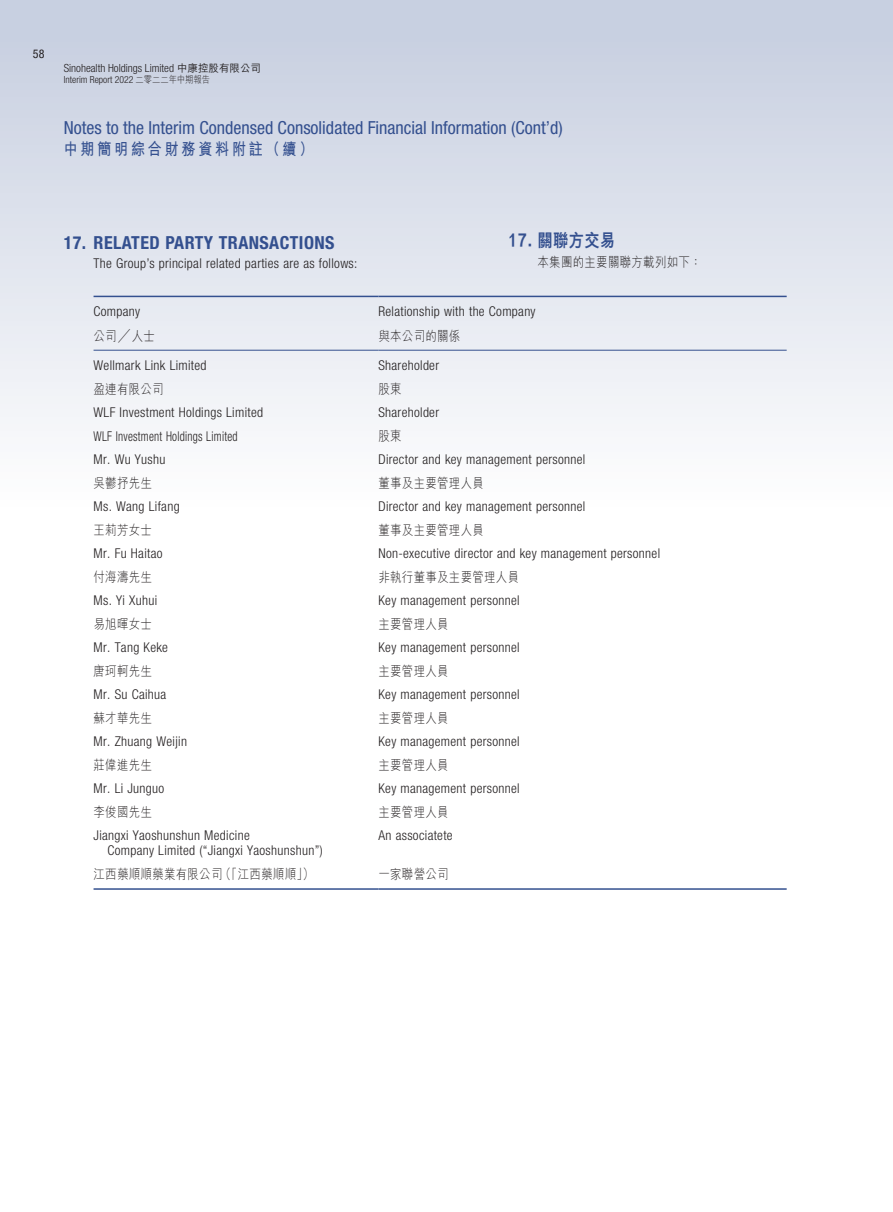
<style>
.page{position:relative;width:893px;height:1212px;background:#fff}
.page>*{position:absolute;margin:0;border:0;box-sizing:border-box;transform-origin:0 0}
.t1{font:condensed 18px "Helvetica Neue LT Std";color:#34508f}
.t2{font:700 condensed 18px "Helvetica Neue LT Std";letter-spacing:.025em;color:#34508f}
.t3{font:800 18px "M Hei HK";letter-spacing:.025em;color:#34508f;scale:.85 1}
.t4{font:700 16.5px "M Hei HK";letter-spacing:.2em;color:#34508f;scale:.85 1}
.t5{font:300 condensed 13.5px/15px "Helvetica Neue LT Std";letter-spacing:.025em;color:#231f20}
.t6{font:300 13.5px "M Hei HK";letter-spacing:.025em;color:#231f20;scale:.85 1}
.t7{font:300 condensed 13.5px "Helvetica Neue LT Std";letter-spacing:.025em;color:#231f20;scale:.85 1}
.t8{font:condensed 12px "Helvetica Neue LT Std";color:#231f20}
.t9{font:300 condensed 11.25px "Helvetica Neue LT Std";color:#231f20}
.t10{font:300 condensed 9.75px "Helvetica Neue LT Std";color:#231f20}
.s1{font-family:"M Hei HK";font-weight:500;font-stretch:normal;font-size:10.5px}
.s2{font-family:"M Hei HK";font-stretch:normal}
</style>
<div class="page">
<div style="left:0;top:0;width:893px;height:510px;background:linear-gradient(to bottom,#c5cddf,#fefefe)"></div>
<hr style="left:94px;top:296px;width:284px;height:1px;background:#34508f">
<hr style="left:378px;top:296px;width:409px;height:1px;background:#34508f">
<hr style="left:94px;top:350px;width:284px;height:1px;background:#34508f">
<hr style="left:378px;top:350px;width:409px;height:1px;background:#34508f">
<hr style="left:94px;top:888px;width:284px;height:2px;background:#34508f">
<hr style="left:378px;top:888px;width:409px;height:2px;background:#34508f">
<p class="t8" style="left:33px;top:47px;width:13px">58</p>
<p class="t9" style="left:64px;top:61px;width:199px">Sinohealth Holdings Limited <span class="s1">中康控股有限公司</span></p>
<p class="t10" style="left:64px;top:74px;width:148px">Interim Report 2022 <span class="s2">二零二二年中期報告</span></p>
<h1 class="t1" style="left:64px;top:117px;width:501px">Notes to the Interim Condensed Consolidated Financial Information (Cont’d)</h1>
<p class="t4" style="left:64px;top:137px;width:295px">中期簡明綜合財務資料附註（續）</p>
<h1 class="t3" style="left:508px;top:232px;width:128px">17. 關聯方交易</h1>
<p class="t6" style="left:537px;top:255px;width:195px">本集團的主要關聯方載列如下：</p>
<h1 class="t2" style="left:64px;top:232px;width:272px">17. RELATED PARTY TRANSACTIONS</h1>
<p class="t5" style="left:94px;top:256px;width:265px">The Group’s principal related parties are as follows:</p>
<p class="t5" style="left:94px;top:304px;width:48px">Company</p>
<p class="t5" style="left:378px;top:304px;width:159px">Relationship with the Company</p>
<p class="t6" style="left:94px;top:329px;width:74px">公司╱人士</p>
<p class="t6" style="left:378px;top:329px;width:98px">與本公司的關係</p>
<p class="t5" style="left:94px;top:357px;width:115px">Wellmark Link Limited</p>
<p class="t5" style="left:378px;top:357px;width:62px">Shareholder</p>
<p class="t6" style="left:94px;top:382px;width:84px">盈連有限公司</p>
<p class="t6" style="left:378px;top:382px;width:29px">股東</p>
<p class="t5" style="left:94px;top:404px;width:171px">WLF Investment Holdings Limited</p>
<p class="t5" style="left:378px;top:404px;width:62px">Shareholder</p>
<p class="t7" style="left:94px;top:428px;width:171px">WLF Investment Holdings Limited</p>
<p class="t6" style="left:378px;top:429px;width:29px">股東</p>
<p class="t5" style="left:94px;top:451px;width:73px">Mr. Wu Yushu</p>
<p class="t5" style="left:378px;top:451px;width:208px">Director and key management personnel</p>
<p class="t6" style="left:94px;top:476px;width:70px">吳鬱抒先生</p>
<p class="t6" style="left:378px;top:476px;width:126px">董事及主要管理人員</p>
<p class="t5" style="left:94px;top:498px;width:88px">Ms. Wang Lifang</p>
<p class="t5" style="left:378px;top:498px;width:208px">Director and key management personnel</p>
<p class="t6" style="left:94px;top:523px;width:70px">王莉芳女士</p>
<p class="t6" style="left:378px;top:523px;width:126px">董事及主要管理人員</p>
<p class="t5" style="left:94px;top:545px;width:71px">Mr. Fu Haitao</p>
<p class="t5" style="left:378px;top:545px;width:283px">Non-executive director and key management personnel</p>
<p class="t6" style="left:94px;top:570px;width:70px">付海濤先生</p>
<p class="t6" style="left:378px;top:570px;width:167px">非執行董事及主要管理人員</p>
<p class="t5" style="left:94px;top:592px;width:65px">Ms. Yi Xuhui</p>
<p class="t5" style="left:378px;top:592px;width:143px">Key management personnel</p>
<p class="t6" style="left:94px;top:617px;width:70px">易旭暉女士</p>
<p class="t6" style="left:378px;top:617px;width:84px">主要管理人員</p>
<p class="t5" style="left:94px;top:639px;width:76px">Mr. Tang Keke</p>
<p class="t5" style="left:378px;top:639px;width:143px">Key management personnel</p>
<p class="t6" style="left:94px;top:664px;width:70px">唐珂軻先生</p>
<p class="t6" style="left:378px;top:664px;width:84px">主要管理人員</p>
<p class="t5" style="left:94px;top:686px;width:74px">Mr. Su Caihua</p>
<p class="t5" style="left:378px;top:686px;width:143px">Key management personnel</p>
<p class="t6" style="left:94px;top:711px;width:70px">蘇才華先生</p>
<p class="t6" style="left:378px;top:711px;width:84px">主要管理人員</p>
<p class="t5" style="left:94px;top:734px;width:95px">Mr. Zhuang Weijin</p>
<p class="t5" style="left:378px;top:734px;width:143px">Key management personnel</p>
<p class="t6" style="left:94px;top:758px;width:70px">莊偉進先生</p>
<p class="t6" style="left:378px;top:758px;width:84px">主要管理人員</p>
<p class="t5" style="left:94px;top:781px;width:72px">Mr. Li Junguo</p>
<p class="t5" style="left:378px;top:781px;width:143px">Key management personnel</p>
<p class="t6" style="left:94px;top:805px;width:70px">李俊國先生</p>
<p class="t6" style="left:378px;top:805px;width:84px">主要管理人員</p>
<p class="t5" style="left:107px;top:828px;width:217px;text-indent:-14px">Jiangxi Yaoshunshun Medicine<br>Company Limited (“Jiangxi Yaoshunshun”)</p>
<p class="t5" style="left:378px;top:828px;width:76px">An associatete</p>
<p class="t6" style="left:94px;top:867px;width:261px">江西藥順順藥業有限公司（「江西藥順順」）</p>
<p class="t6" style="left:378px;top:867px;width:84px">一家聯營公司</p>
</div>
